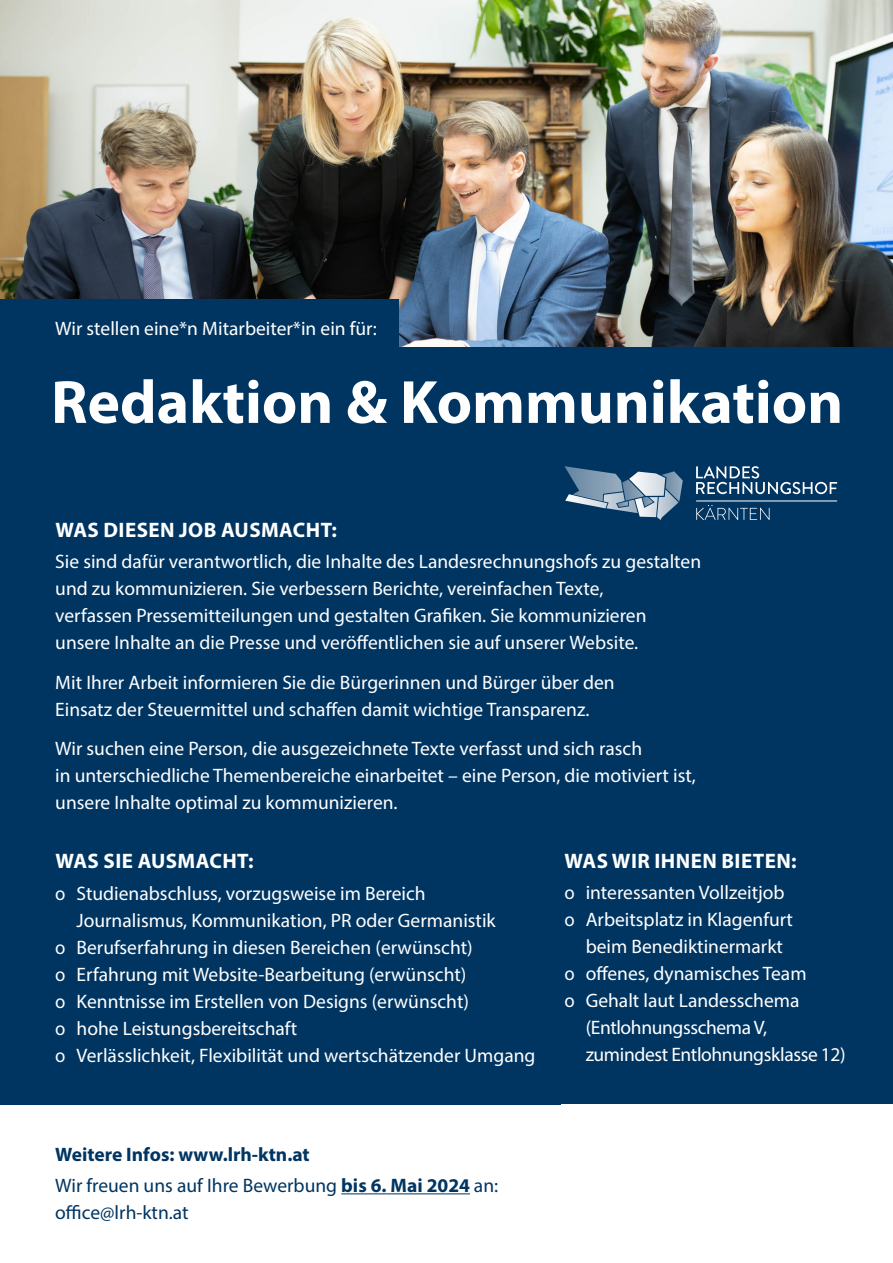
<style>
.page{position:relative;width:893px;height:1263px;background:#fff}
.page>*{position:absolute;margin:0;border:0;box-sizing:border-box;transform-origin:0 0}
.Titel{font:700 61.5px "Myriad Pro";color:#fff}
.Zwischentitel{font:700 21px "Myriad Pro";letter-spacing:.02em;color:#fff}
.Lauftext{font:19.5px/27px "Myriad Pro";color:#fff}
.Lauftext-2{font:19.5px/27px "Myriad Pro";letter-spacing:-.02em;color:#fff}
.Hinweis_Einsendung{font:19.5px/27px "Myriad Pro";color:#003562}
.Wir_stellen_ein{font:19.5px "Myriad Pro";color:#fff}
.Website{font:700 19.5px "Myriad Pro";color:#003562}
.s1{font-weight:700}
</style>
<div class="page">
<div style="left:0;top:810px;width:560px;height:294px;background:#003562"></div>
<img style="left:0;top:0;width:893px;height:347px">
<div style="left:0;top:466px;width:893px;height:382px;background:#003562"></div>
<hr style="left:341px;top:1193px;width:129px;height:1px;background:#003562">
<div style="left:560px;top:810px;width:333px;height:294px;background:#003562"></div>
<div style="left:0;top:299px;width:398px;height:49px;background:#003562"></div>
<div style="left:0;top:347px;width:893px;height:127px;background:#003562"></div>
<svg style="left:564px;top:466px;width:119px;height:54px"></svg>
<svg style="left:696px;top:466px;width:141px;height:28px"></svg>
<svg style="left:696px;top:505px;width:73px;height:15px"></svg>
<hr style="left:696px;top:501px;width:141px;height:1px;background:#fff">
<p class="Wir_stellen_ein" style="left:55px;top:317px;width:323px">Wir stellen eine*n Mitarbeiter*in ein für:</p>
<p class="Titel" style="left:51px;top:362px;width:794px">Redaktion &amp; Kommunikation</p>
<p class="Zwischentitel" style="left:55px;top:516px;width:283px">WAS DIESEN JOB AUSMACHT:</p>
<p class="Lauftext" style="left:55px;top:548px;width:647px">Sie sind dafür verantwortlich, die Inhalte des Landesrechnungshofs zu gestalten und zu kommunizieren. Sie verbessern Berichte, vereinfachen Texte,<br>verfassen Pressemitteilungen und gestalten Grafiken. Sie kommunizieren unsere Inhalte an die Presse und veröffentlichen sie auf unserer Website.</p>
<p class="Lauftext" style="left:55px;top:668px;width:561px">Mit Ihrer Arbeit informieren Sie die Bürgerinnen und Bürger über den<br>Einsatz der Steuermittel und schaffen damit wichtige Transparenz.</p>
<p class="Lauftext" style="left:55px;top:735px;width:642px">Wir suchen eine Person, die ausgezeichnete Texte verfasst und sich rasch<br>in unterschiedliche Themenbereiche einarbeitet – eine Person, die motiviert ist, unsere Inhalte optimal zu kommunizieren.</p>
<p class="Zwischentitel" style="left:55px;top:848px;width:200px">WAS SIE AUSMACHT:</p>
<p class="Lauftext" style="left:77px;top:879px;width:421px;text-indent:-21px">þ Studienabschluss, vorzugsweise im Bereich<br>Journalismus, Kommunikation, PR oder Germanistik</p>
<p class="Lauftext" style="left:55px;top:933px;width:419px">þ Berufserfahrung in diesen Bereichen (erwünscht)</p>
<p class="Lauftext" style="left:55px;top:960px;width:413px">þ Erfahrung mit Website-Bearbeitung (erwünscht)</p>
<p class="Lauftext" style="left:55px;top:987px;width:415px">þ Kenntnisse im Erstellen von Designs (erwünscht)</p>
<p class="Lauftext" style="left:55px;top:1014px;width:244px">þ hohe Leistungsbereitschaft</p>
<p class="Lauftext" style="left:55px;top:1041px;width:482px">þ Verlässlichkeit, Flexibilität und wertschätzender Umgang</p>
<p class="Zwischentitel" style="left:565px;top:847px;width:233px">WAS WIR IHNEN BIETEN:</p>
<p class="Lauftext" style="left:564px;top:879px;width:222px">þ interessanten Vollzeitjob</p>
<p class="Lauftext" style="left:564px;top:906px;width:230px;text-align:center">þ Arbeitsplatz in Klagenfurt beim Benediktinermarkt</p>
<p class="Lauftext" style="left:564px;top:960px;width:244px">þ offenes, dynamisches Team</p>
<p class="Lauftext-2" style="left:586px;top:987px;width:262px;text-indent:-21px">þ Gehalt laut Landesschema (Entlohnungsschema V, zumindest Entlohnungsklasse 12)</p>
<p class="Website" style="left:55px;top:1141px;width:256px">Weitere Infos: www.lrh-ktn.at</p>
<p class="Hinweis_Einsendung" style="left:55px;top:1171px;width:444px">Wir freuen uns auf Ihre Bewerbung <span class="s1">bis 6. Mai 2024</span> an: office@lrh-ktn.at</p>
</div>
